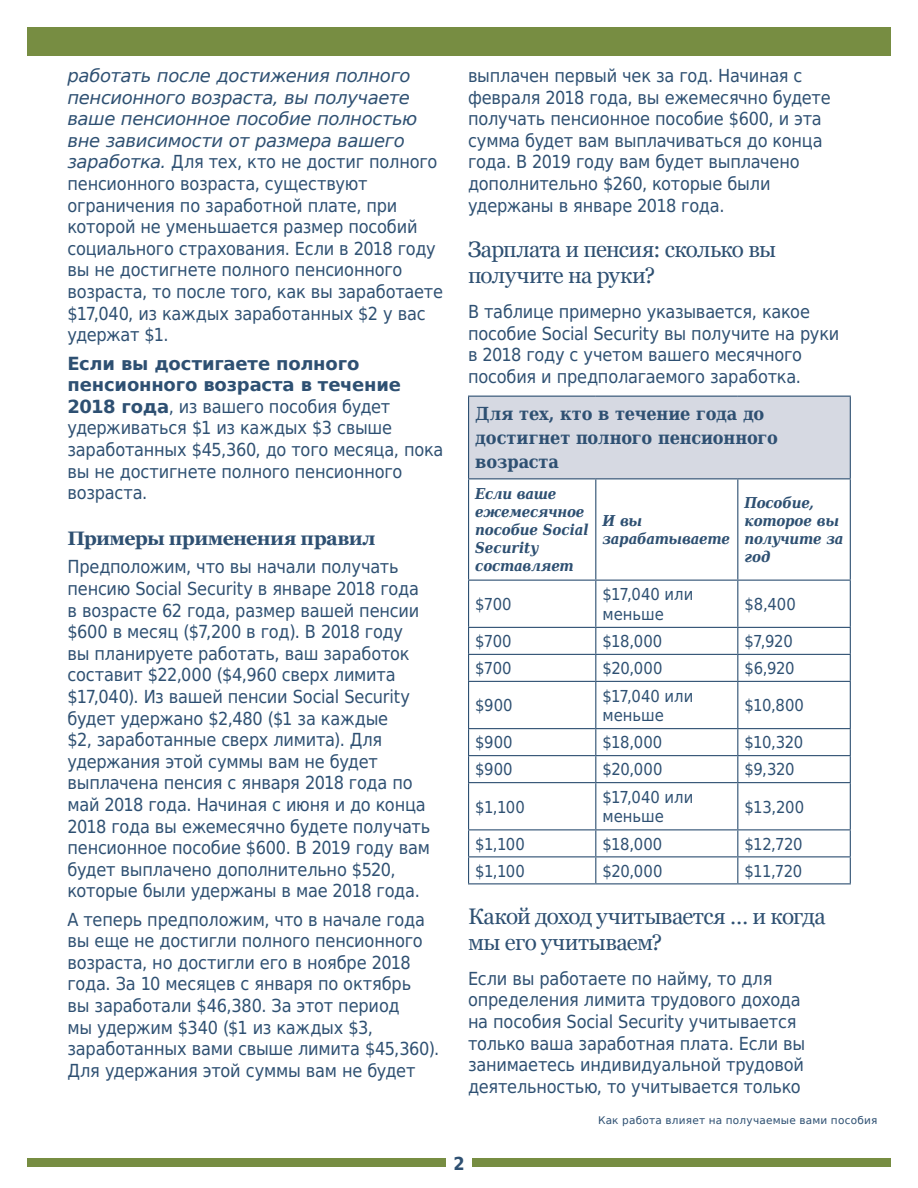
<style>
.page{position:relative;width:918px;height:1188px;background:#fff}
.page>*{position:absolute;margin:0;border:0;box-sizing:border-box;transform-origin:0 0}
.t1{font:22.5px/25.5px "Georgia";letter-spacing:-.025em;color:#2e5072}
.t2{font:700 19.5px "Georgia";letter-spacing:-.03em;color:#2e5072}
.t3{font:18px/21.6px "DejaVu Sans Condensed";letter-spacing:-.01em;color:#2e5072}
.t4{font:700 18px/24px "DejaVu Serif Condensed";letter-spacing:-.01em;color:#2e5072}
.t5{font:700 18px "DejaVu Sans Condensed";color:#2e5072}
.t6{font:16.5px/19.5px "DejaVu Sans Condensed";color:#2e5072}
.t7{font:italic 700 15px/18px "DejaVu Serif Condensed";letter-spacing:-.015em;color:#2e5072}
.t8{font:10.5px "DejaVu Sans";letter-spacing:.025em;color:#2e5072}
.s1{font-family:"DejaVu Sans";font-style:italic}
.s2{font-family:"DejaVu Sans";font-weight:700}
</style>
<div class="page">
<div style="left:27px;top:1159px;width:419px;height:8px;background:#778d42"></div>
<div style="left:472px;top:1159px;width:419px;height:8px;background:#778d42"></div>
<div style="left:27px;top:27px;width:864px;height:28px;background:#778d42"></div>
<div style="left:469px;top:396px;width:381px;height:83px;background:#d6d9e2"></div>
<hr style="left:595px;top:479px;width:1px;height:101px;background:#2e5072">
<hr style="left:737px;top:479px;width:1px;height:101px;background:#2e5072">
<hr style="left:595px;top:581px;width:1px;height:46px;background:#2e5072">
<hr style="left:737px;top:581px;width:1px;height:46px;background:#2e5072">
<hr style="left:468px;top:627px;width:128px;height:1px;background:#2e5072">
<hr style="left:596px;top:627px;width:142px;height:1px;background:#2e5072">
<hr style="left:738px;top:627px;width:113px;height:1px;background:#2e5072">
<hr style="left:468px;top:654px;width:128px;height:1px;background:#2e5072">
<hr style="left:596px;top:654px;width:142px;height:1px;background:#2e5072">
<svg style="left:595px;top:628px;width:1px;height:53px"></svg>
<hr style="left:738px;top:654px;width:113px;height:1px;background:#2e5072">
<svg style="left:737px;top:628px;width:1px;height:53px"></svg>
<hr style="left:468px;top:681px;width:128px;height:1px;background:#2e5072">
<hr style="left:596px;top:681px;width:142px;height:1px;background:#2e5072">
<hr style="left:595px;top:682px;width:1px;height:46px;background:#2e5072">
<hr style="left:738px;top:681px;width:113px;height:1px;background:#2e5072">
<hr style="left:737px;top:682px;width:1px;height:46px;background:#2e5072">
<hr style="left:468px;top:728px;width:128px;height:1px;background:#2e5072">
<hr style="left:596px;top:728px;width:142px;height:1px;background:#2e5072">
<hr style="left:738px;top:728px;width:113px;height:1px;background:#2e5072">
<hr style="left:468px;top:755px;width:128px;height:1px;background:#2e5072">
<hr style="left:596px;top:755px;width:142px;height:1px;background:#2e5072">
<svg style="left:595px;top:729px;width:1px;height:53px"></svg>
<hr style="left:738px;top:755px;width:113px;height:1px;background:#2e5072">
<svg style="left:737px;top:729px;width:1px;height:53px"></svg>
<hr style="left:468px;top:782px;width:128px;height:1px;background:#2e5072">
<hr style="left:596px;top:782px;width:142px;height:1px;background:#2e5072">
<hr style="left:595px;top:783px;width:1px;height:46px;background:#2e5072">
<hr style="left:738px;top:782px;width:113px;height:1px;background:#2e5072">
<hr style="left:737px;top:783px;width:1px;height:46px;background:#2e5072">
<hr style="left:468px;top:829px;width:128px;height:1px;background:#2e5072">
<hr style="left:596px;top:829px;width:142px;height:1px;background:#2e5072">
<hr style="left:738px;top:829px;width:113px;height:1px;background:#2e5072">
<hr style="left:468px;top:856px;width:128px;height:1px;background:#2e5072">
<hr style="left:596px;top:856px;width:142px;height:1px;background:#2e5072">
<svg style="left:595px;top:830px;width:1px;height:53px"></svg>
<hr style="left:738px;top:856px;width:113px;height:1px;background:#2e5072">
<svg style="left:737px;top:830px;width:1px;height:53px"></svg>
<hr style="left:468px;top:479px;width:1px;height:101px;background:#2e5072">
<hr style="left:850px;top:479px;width:1px;height:101px;background:#2e5072">
<hr style="left:468px;top:396px;width:128px;height:1px;background:#2e5072">
<hr style="left:468px;top:397px;width:1px;height:81px;background:#2e5072">
<hr style="left:596px;top:396px;width:142px;height:1px;background:#2e5072">
<hr style="left:738px;top:396px;width:113px;height:1px;background:#2e5072">
<hr style="left:850px;top:397px;width:1px;height:81px;background:#2e5072">
<hr style="left:468px;top:478px;width:128px;height:1px;background:#2e5072">
<hr style="left:596px;top:478px;width:142px;height:1px;background:#2e5072">
<hr style="left:738px;top:478px;width:113px;height:1px;background:#2e5072">
<hr style="left:468px;top:580px;width:128px;height:1px;background:#2e5072">
<hr style="left:468px;top:581px;width:1px;height:46px;background:#2e5072">
<hr style="left:596px;top:580px;width:142px;height:1px;background:#2e5072">
<hr style="left:738px;top:580px;width:113px;height:1px;background:#2e5072">
<hr style="left:850px;top:581px;width:1px;height:46px;background:#2e5072">
<svg style="left:468px;top:628px;width:1px;height:53px"></svg>
<svg style="left:850px;top:628px;width:1px;height:53px"></svg>
<hr style="left:468px;top:682px;width:1px;height:46px;background:#2e5072">
<hr style="left:850px;top:682px;width:1px;height:46px;background:#2e5072">
<svg style="left:468px;top:729px;width:1px;height:53px"></svg>
<svg style="left:850px;top:729px;width:1px;height:53px"></svg>
<hr style="left:468px;top:783px;width:1px;height:46px;background:#2e5072">
<hr style="left:850px;top:783px;width:1px;height:46px;background:#2e5072">
<svg style="left:468px;top:830px;width:1px;height:53px"></svg>
<svg style="left:850px;top:830px;width:1px;height:53px"></svg>
<hr style="left:468px;top:883px;width:128px;height:1px;background:#2e5072">
<hr style="left:596px;top:883px;width:142px;height:1px;background:#2e5072">
<hr style="left:738px;top:883px;width:113px;height:1px;background:#2e5072">
<p class="t3" style="left:68px;top:65px;width:377px"><span class="s1">работать после достижения полного пенсионного возраста, вы получаете ваше пенсионное пособие полностью вне зависимости от размера вашего заработка.</span> Для тех, кто не достиг полного пенсионного возраста, существуют ограничения по заработной плате, при которой не уменьшается размер пособий социального страхования. Если в 2018 году вы не достигнете полного пенсионного возраста, то после того, как вы заработаете $17,040, из каждых заработанных $2 у вас удержат $1.</p>
<p class="t3" style="left:68px;top:352px;width:378px"><span class="s2">Если вы достигаете полного пенсионного возраста в течение<br>2018 года</span>, из вашего пособия будет удерживаться $1 из каждых $3 свыше заработанных $45,360, до того месяца, пока вы не достигнете полного пенсионного возраста.</p>
<h2 class="t2" style="left:68px;top:526px;width:310px">Примеры применения правил</h2>
<p class="t3" style="left:68px;top:556px;width:364px">Предположим, что вы начали получать пенсию Social Security в январе 2018 года в возрасте 62 года, размер вашей пенсии $600 в месяц ($7,200 в год). В 2018 году<br>вы планируете работать, ваш заработок составит $22,000 ($4,960 сверх лимита $17,040). Из вашей пенсии Social Security будет удержано $2,480 ($1 за каждые<br>$2, заработанные сверх лимита). Для удержания этой суммы вам не будет выплачена пенсия с января 2018 года по май 2018 года. Начиная с июня и до конца 2018 года вы ежемесячно будете получать пенсионное пособие $600. В 2019 году вам будет выплачено дополнительно $520, которые были удержаны в мае 2018 года.</p>
<p class="t3" style="left:68px;top:908px;width:373px">А теперь предположим, что в начале года вы еще не достигли полного пенсионного возраста, но достигли его в ноябре 2018 года. За 10 месяцев с января по октябрь<br>вы заработали $46,380. За этот период<br>мы удержим $340 ($1 из каждых $3, заработанных вами свыше лимита $45,360).<br>Для удержания этой суммы вам не будет</p>
<p class="t3" style="left:468px;top:65px;width:364px">выплачен первый чек за год. Начиная с февраля 2018 года, вы ежемесячно будете получать пенсионное пособие $600, и эта сумма будет вам выплачиваться до конца года. В 2019 году вам будет выплачено дополнительно $260, которые были удержаны в январе 2018 года.</p>
<h1 class="t1" style="left:468px;top:237px;width:310px">Зарплата и пенсия: сколько вы получите на руки?</h1>
<p class="t3" style="left:468px;top:300px;width:373px">В таблице примерно указывается, какое пособие Social Security вы получите на руки в 2018 году с учетом вашего месячного пособия и предполагаемого заработка.</p>
<p class="t4" style="left:475px;top:401px;width:304px">Для тех, кто в течение года до достигнет полного пенсионного возраста</p>
<p class="t7" style="left:475px;top:484px;width:115px">Если ваше ежемесячное пособие Social<br>Security составляет</p>
<p class="t7" style="left:745px;top:493px;width:100px">Пособие, которое вы получите за год</p>
<p class="t7" style="left:603px;top:511px;width:129px">И вы зарабатываете</p>
<p class="t6" style="left:475px;top:594px;width:38px">$700</p>
<p class="t6" style="left:603px;top:584px;width:92px">$17,040 или меньше</p>
<p class="t6" style="left:745px;top:594px;width:53px">$8,400</p>
<p class="t6" style="left:475px;top:631px;width:38px">$700</p>
<p class="t6" style="left:603px;top:631px;width:61px">$18,000</p>
<p class="t6" style="left:745px;top:631px;width:50px">$7,920</p>
<p class="t6" style="left:475px;top:658px;width:38px">$700</p>
<p class="t6" style="left:603px;top:658px;width:61px">$20,000</p>
<p class="t6" style="left:745px;top:658px;width:52px">$6,920</p>
<p class="t6" style="left:475px;top:695px;width:39px">$900</p>
<p class="t6" style="left:603px;top:686px;width:92px">$17,040 или меньше</p>
<p class="t6" style="left:745px;top:695px;width:61px">$10,800</p>
<p class="t6" style="left:475px;top:732px;width:39px">$900</p>
<p class="t6" style="left:603px;top:732px;width:61px">$18,000</p>
<p class="t6" style="left:745px;top:732px;width:60px">$10,320</p>
<p class="t6" style="left:475px;top:759px;width:39px">$900</p>
<p class="t6" style="left:603px;top:759px;width:61px">$20,000</p>
<p class="t6" style="left:745px;top:759px;width:52px">$9,320</p>
<p class="t6" style="left:475px;top:797px;width:51px">$1,100</p>
<p class="t6" style="left:603px;top:787px;width:92px">$17,040 или меньше</p>
<p class="t6" style="left:745px;top:797px;width:61px">$13,200</p>
<p class="t6" style="left:475px;top:834px;width:51px">$1,100</p>
<p class="t6" style="left:603px;top:834px;width:61px">$18,000</p>
<p class="t6" style="left:745px;top:834px;width:60px">$12,720</p>
<p class="t6" style="left:475px;top:861px;width:51px">$1,100</p>
<p class="t6" style="left:603px;top:861px;width:61px">$20,000</p>
<p class="t6" style="left:745px;top:861px;width:59px">$11,720</p>
<h1 class="t1" style="left:468px;top:904px;width:359px">Какой доход учитывается … и когда мы его учитываем?</h1>
<p class="t3" style="left:468px;top:967px;width:339px">Если вы работаете по найму, то для определения лимита трудового дохода на пособия Social Security учитывается только ваша заработная плата. Если вы занимаетесь индивидуальной трудовой деятельностью, то учитывается только</p>
<p class="t5" style="left:453px;top:1148px;width:13px">2</p>
<p class="t8" style="left:598px;top:1112px;width:281px">Как работа влияет на получаемые вами пособия</p>
</div>
